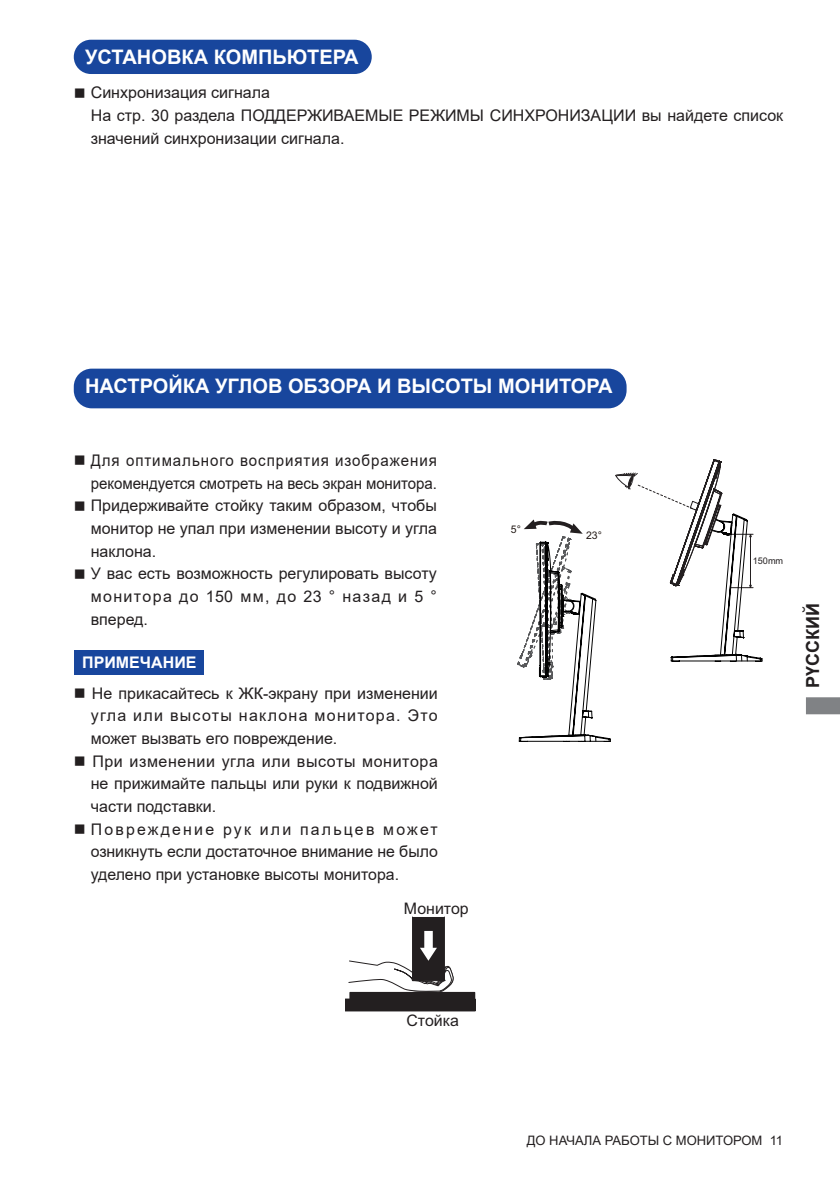
<style>
.page{position:relative;width:840px;height:1191px;background:#fff}
.page>*{position:absolute;margin:0;border:0;box-sizing:border-box;transform-origin:0 0}
.t1{font:700 20px "Arial";color:#fff}
.t2{font:700 18px "Arial";color:#231f20}
.t3{font:16px/22.6px "Arial";color:#231f20;text-align:justify}
.t4{font:16px/22.6px "Arial";color:#231f20;text-align:right;scale:.94 1}
.t5{font:700 16px "Arial";color:#fff}
.t6{font:15.8px "Arial";color:#231f20}
.t7{font:13px "Arial";color:#231f20}
.t8{font:10.6px "Arial";color:#211814}
.t9{font:9.2px "Arial";color:#231f20}
</style>
<div class="page">
<svg style="left:806px;top:697px;width:33px;height:17px"></svg>
<div style="left:75px;top:41px;width:295px;height:32px;background:#18469d;border-radius:16px"></div>
<div style="left:74px;top:40px;width:297px;height:34px;border:2px solid #18469d;border-radius:16px"></div>
<div style="left:74px;top:649px;width:129px;height:25px;background:#18469d"></div>
<div style="left:345px;top:999px;width:130px;height:12px;background:#231f20"></div>
<div style="left:350px;top:992px;width:124px;height:7px;background:#231f20"></div>
<div style="left:412px;top:917px;width:32px;height:63px;background:#231f20"></div>
<svg style="left:348px;top:931px;width:106px;height:61px"></svg>
<div style="left:75px;top:370px;width:550px;height:37px;background:#18469d;border-radius:17px"></div>
<div style="left:74px;top:369px;width:552px;height:39px;border:2px solid #18469d;border-radius:17px"></div>
<svg style="left:517px;top:459px;width:245px;height:283px"></svg>
<p class="t1" style="left:85px;top:43px;width:275px">УСТАНОВКА КОМПЬЮТЕРА</p>
<p class="t3" style="left:91px;top:81px;width:693px;text-align:left;text-indent:-17px">■ Синхронизация сигнала<br>На стр. 30 раздела ПОДДЕРЖИВАЕМЫЕ РЕЖИМЫ СИНХРОНИЗАЦИИ вы найдете список значений синхронизации сигнала.</p>
<p class="t1" style="left:85px;top:372px;width:528px">НАСТРОЙКА УГЛОВ ОБЗОРА И ВЫСОТЫ МОНИТОРА</p>
<p class="t4" style="left:74px;top:449px;width:388px">■ Для оптимального восприятия изображения рекомендуется смотреть на весь экран монитора.</p>
<p class="t3" style="left:91px;top:494px;width:347px;text-indent:-17px">■ Придерживайте стойку таким образом, чтобы монитор не упал при изменении высоту и угла наклона.</p>
<p class="t3" style="left:91px;top:562px;width:347px;text-indent:-17px">■ У вас есть возможность регулировать высоту монитора до 150 мм, до 23 ° назад и 5 ° вперед.</p>
<p class="t5" style="left:82px;top:651px;width:116px">ПРИМЕЧАНИЕ</p>
<p class="t3" style="left:91px;top:681px;width:348px;text-indent:-17px">■ Не прикасайтесь к ЖК-экрану при изменении угла или высоты наклона монитора. Это может вызвать его повреждение.</p>
<p class="t3" style="left:91px;top:749px;width:348px;text-indent:-17px">■ При изменении угла или высоты монитора не прижимайте пальцы или руки к подвижной части подставки.</p>
<p class="t3" style="left:91px;top:817px;width:348px;text-indent:-17px">■ Повреждение рук или пальцев может озникнуть если достаточное внимание не было уделено при установке высоты монитора.</p>
<p class="t6" style="left:404px;top:898px;width:66px">Монитор</p>
<p class="t6" style="left:406px;top:1010px;width:54px">Стойка</p>
<p class="t8" style="left:510px;top:522px;width:12px">5°</p>
<p class="t8" style="left:585px;top:528px;width:17px">23°</p>
<p class="t9" style="left:752px;top:555px;width:32px">150mm</p>
<p class="t2" style="left:799px;top:688px;width:86px;rotate:-90deg">РҮССКИЙ</p>
<p class="t7" style="left:526px;top:1131px;width:258px">ДО НАЧАЛА РАБОТЫ С МОНИТОРОМ 11</p>
</div>
